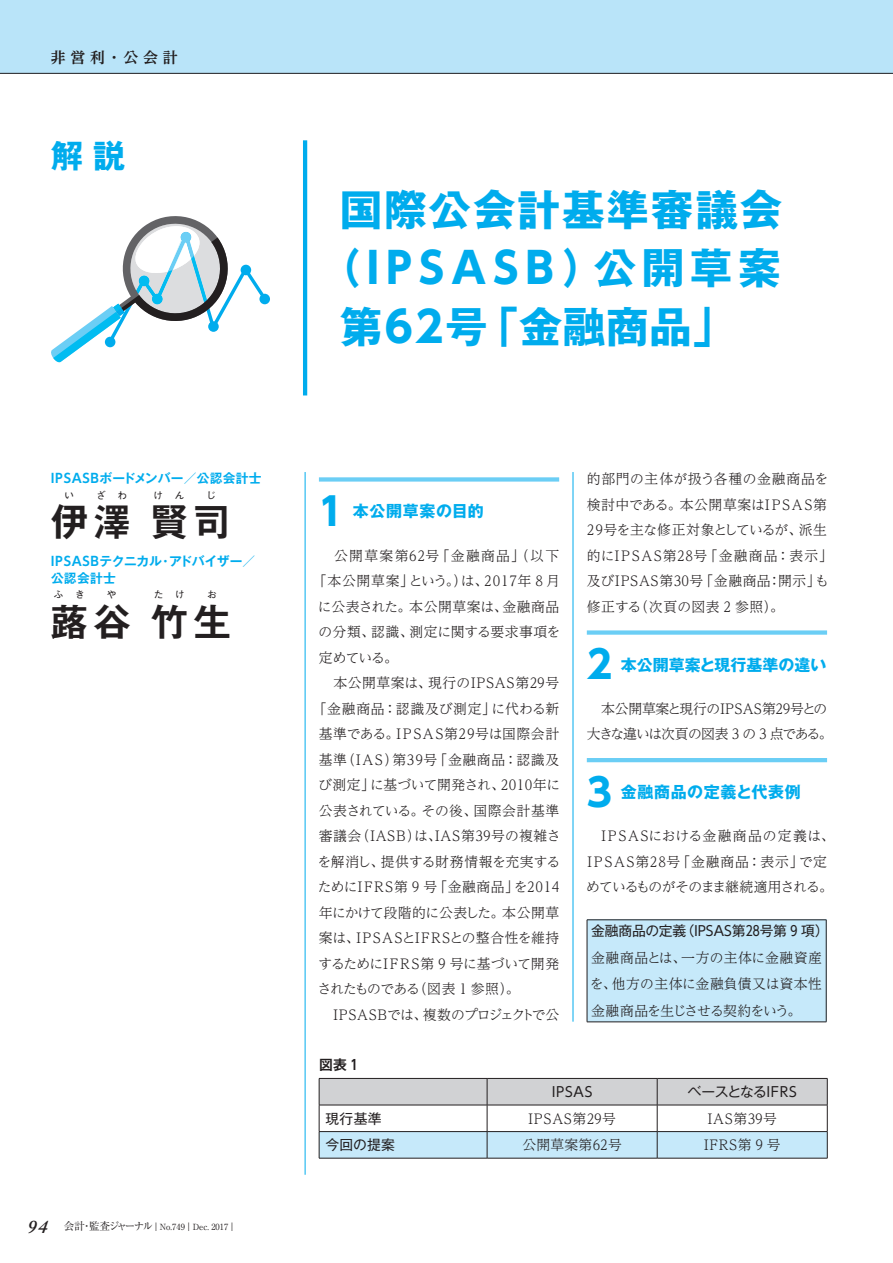
<style>
.page{position:relative;width:893px;height:1263px;background:#fff}
.page>*{position:absolute;margin:0;border:0;box-sizing:border-box;transform-origin:0 0}
.t1{font:700 42.45px "Gothic MB101 Pro";letter-spacing:.045em;color:#00aced}
.t2{font:700 38.25px "UD Shin Go Pr 6 N";color:#00aced}
.t3{font:700 37.2px "Gothic MB101 Pro De";letter-spacing:.145em;color:#231f20}
.t4{font:700 31.95px "Gothic MB101 Pro";color:#00aced}
.t5{font:700 15.9px "Gothic MB101 Pro";letter-spacing:.005em;color:#00aced}
.t6{font:700 15.9px "Gothic MB101 Pro";letter-spacing:.045em;color:#00aced}
.t7{font:700 15.9px "Gothic MB101 Pro";letter-spacing:.04em;color:#00aced}
.t8{font:700 14.85px "UD Reimin Pr 6 N";letter-spacing:.32em;color:#231f20}
.t9{font:300 13.8px/25.5px "UD Reimin Pr 6 N";letter-spacing:.04em;color:#231f20}
.t10{font:300 13.8px/25.5px "UD Reimin Pr 6 N";letter-spacing:-.03em;color:#231f20}
.t11{font:13.8px "Gothic MB101 Pro";letter-spacing:-.015em;color:#231f20}
.t12{font:300 13.8px "UD Reimin Pr 6 N";letter-spacing:.02em;color:#231f20}
.t13{font:300 13.8px "UD Reimin Pr 6 N";letter-spacing:.06em;color:#231f20}
.t14{font:300 13.8px "UD Reimin Pr 6 N";letter-spacing:-.01em;color:#231f20}
.t15{font:300 13.8px "UD Reimin Pr 6 N";letter-spacing:.005em;color:#231f20}
.t16{font:300 13.8px "UD Reimin Pr 6 N";letter-spacing:-.02em;color:#231f20}
.t17{font:300 13.8px "UD Reimin Pr 6 N";letter-spacing:.095em;color:#231f20}
.t18{font:300 13.8px "UD Reimin Pr 6 N";letter-spacing:.015em;color:#231f20}
.t19{font:300 13.8px "UD Reimin Pr 6 N";letter-spacing:.01em;color:#231f20}
.t20{font:300 13.8px "UD Reimin Pr 6 N";letter-spacing:-.025em;color:#231f20}
.t21{font:300 13.8px "UD Reimin Pr 6 N";letter-spacing:-.06em;color:#231f20}
.t22{font:13.8px "UD Shin Go Pr 6 N";letter-spacing:.05em;color:#231f20}
.t23{font:700 13.8px "Gothic MB101 Pro De";color:#231f20}
.t24{font:700 12.75px/17px "Gothic MB101 Pro De";letter-spacing:-.01em;color:#00aced}
.t25{font:700 12.75px "Gothic MB101 Pro De";letter-spacing:.01em;color:#00aced}
.t26{font:700 9.6px "Gothic MB101 Pro De";color:#231f20}
.t27{font:8.55px "Ryumin Pr 6 N";color:#231f20}
.s1{font-family:"UD Shin Go Pr 6 N De"}
.s2{font-family:"Adobe Caslon Pro";font-weight:600;font-style:italic;font-size:19.2px}
.s3{font-size:10.65px}
.s4{font-family:"UD Shin Go Pr 6 N"}
</style>
<div class="page">
<div style="left:0;top:0;width:893px;height:73px;background:#b9e4f9"></div>
<hr style="left:0;top:73px;width:893px;height:1px;background:#231f20">
<hr style="left:573px;top:472px;width:1px;height:550px;background:#00aced">
<hr style="left:305px;top:472px;width:1px;height:703px;background:#00aced">
<hr style="left:303px;top:140px;width:4px;height:255px;background:#00aced">
<div style="left:319px;top:477px;width:240px;height:5px;background:#6bcef5"></div>
<div style="left:587px;top:630px;width:240px;height:5px;background:#6bcef5"></div>
<hr style="left:587px;top:758px;width:240px;height:4px;background:#6bcef5">
<div style="left:587px;top:920px;width:239px;height:102px;background:#c6e9fa"></div>
<hr style="left:587px;top:919px;width:239px;height:1px;background:#231f20">
<hr style="left:587px;top:920px;width:1px;height:102px;background:#231f20">
<hr style="left:826px;top:920px;width:1px;height:102px;background:#231f20">
<hr style="left:587px;top:1021px;width:239px;height:1px;background:#231f20">
<svg style="left:51px;top:216px;width:219px;height:147px"></svg>
<svg style="left:319px;top:1078px;width:509px;height:80px"></svg>
<hr style="left:319px;top:1158px;width:168px;height:1px;background:#231f20">
<hr style="left:487px;top:1158px;width:170px;height:1px;background:#231f20">
<hr style="left:657px;top:1158px;width:170px;height:1px;background:#231f20">
<p class="t8" style="left:51px;top:45px;width:128px">非営利・公会計</p>
<h3 class="t4" style="left:51px;top:130px;width:75px">解説</h3>
<p class="t25" style="left:51px;top:468px;width:212px"><span class="s1">IPSASB</span>ボードメンバー／公認会計士</p>
<h3 class="t3" style="left:51px;top:490px;width:81px">伊澤</h3>
<p class="t26" style="left:64px;top:487px;width:11px">い</p>
<p class="t26" style="left:96px;top:487px;width:32px">ざ わ</p>
<p class="t26" style="left:154px;top:487px;width:32px">け ん</p>
<p class="t26" style="left:207px;top:487px;width:11px">じ</p>
<h3 class="t3" style="left:151px;top:490px;width:81px">賢司</h3>
<p class="t24" style="left:51px;top:551px;width:206px"><span class="s1">IPSASB</span>テクニカル・アドバイザー／公認会計士</p>
<h3 class="t3" style="left:51px;top:590px;width:81px">蕗谷</h3>
<p class="t26" style="left:54px;top:587px;width:32px">ふ き</p>
<p class="t26" style="left:107px;top:587px;width:11px">や</p>
<p class="t26" style="left:154px;top:587px;width:32px">た け</p>
<p class="t26" style="left:207px;top:587px;width:11px">お</p>
<h3 class="t3" style="left:151px;top:590px;width:81px">竹生</h3>
<p class="t27" style="left:28px;top:1220px;width:210px"><span class="s2">94</span> <span class="s3">会計・監査ジャーナル</span>｜No.749｜Dec. 2017｜</p>
<h1 class="t1" style="left:340px;top:174px;width:444px">国際公会計基準審議会</h1>
<h1 class="t1" style="left:318px;top:233px;width:464px">（<span class="s4">IPSASB</span>）公開草案</h1>
<h1 class="t1" style="left:340px;top:291px;width:396px">第<span class="s4">62</span>号「金融商品」</h1>
<h2 class="t2" style="left:318px;top:480px;width:27px">1</h2>
<p class="t7" style="left:353px;top:498px;width:132px">本公開草案の目的</p>
<p class="t17" style="left:319px;top:544px;width:242px">　公開草案第62号「金融商品」（以下</p>
<p class="t13" style="left:313px;top:570px;width:249px">「本公開草案」という。）は、2017年 8 月</p>
<p class="t9" style="left:318px;top:593px;width:243px">に公表された。本公開草案は、金融商品</p>
<p class="t18" style="left:319px;top:621px;width:243px">の分類、認識、測定に関する要求事項を</p>
<p class="t9" style="left:319px;top:644px;width:81px">定めている。</p>
<p class="t9" style="left:319px;top:670px;width:242px">　本公開草案は、現行のIPSAS第29号</p>
<p class="t9" style="left:313px;top:695px;width:248px">「金融商品：認識及び測定」に代わる新</p>
<p class="t9" style="left:319px;top:721px;width:242px">基準である。IPSAS第29号は国際会計</p>
<p class="t9" style="left:319px;top:746px;width:242px">基準（IAS）第39号「金融商品：認識及</p>
<p class="t15" style="left:318px;top:774px;width:243px">び測定」に基づいて開発され、2010年に</p>
<p class="t12" style="left:319px;top:799px;width:242px">公表されている。その後、国際会計基準</p>
<p class="t9" style="left:319px;top:823px;width:243px">審議会（IASB）は、IAS第39号の複雑さ</p>
<p class="t19" style="left:317px;top:850px;width:244px">を解消し、提供する財務情報を充実する</p>
<p class="t9" style="left:318px;top:874px;width:243px">ためにIFRS第 9 号「金融商品」を2014</p>
<p class="t20" style="left:319px;top:901px;width:242px">年にかけて段階的に公表した。本公開草</p>
<p class="t9" style="left:319px;top:925px;width:242px">案は、IPSASとIFRSとの整合性を維持</p>
<p class="t16" style="left:318px;top:952px;width:242px">するためにIFRS第 9 号に基づいて開発</p>
<p class="t21" style="left:318px;top:978px;width:203px">されたものである（図表 1 参照）。</p>
<p class="t14" style="left:319px;top:1003px;width:242px">　IPSASBでは、複数のプロジェクトで公</p>
<p class="t23" style="left:319px;top:1054px;width:40px">図表 <span class="s1">1</span></p>
<p class="t9" style="left:587px;top:466px;width:248px">的部門の主体が扱う各種の金融商品を検討中である。本公開草案はIPSAS第<br>29号を主な修正対象としているが、派生的にIPSAS第28号「金融商品：表示」及びIPSAS第30号「金融商品：開示」も修正する（次頁の図表 2 参照）。</p>
<h2 class="t2" style="left:587px;top:633px;width:27px">2</h2>
<p class="t5" style="left:621px;top:651px;width:207px">本公開草案と現行基準の違い</p>
<p class="t10" style="left:587px;top:695px;width:247px">　本公開草案と現行のIPSAS第29号との大きな違いは次頁の図表 3 の 3 点である。</p>
<h2 class="t2" style="left:587px;top:761px;width:27px">3</h2>
<p class="t6" style="left:621px;top:779px;width:182px">金融商品の定義と代表例</p>
<p class="t9" style="left:586px;top:823px;width:250px">　IPSASにおける金融商品の定義は、<br>IPSAS第28号「金融商品：表示」で定めているものがそのまま継続適用される。</p>
<p class="t11" style="left:591px;top:919px;width:239px">金融商品の定義（<span class="s4">IPSAS</span>第<span class="s4">28</span>号第 <span class="s4">9</span> 項）</p>
<p class="t9" style="left:590px;top:944px;width:234px;line-height:26.5px;text-align:justify">金融商品とは、一方の主体に金融資産を、他方の主体に金融負債又は資本性金融商品を生じさせる契約をいう。</p>
<p class="t22" style="left:552px;top:1080px;width:42px">IPSAS</p>
<p class="t11" style="left:688px;top:1080px;width:111px">ベースとなる<span class="s4">IFRS</span></p>
<p class="t11" style="left:325px;top:1107px;width:58px">現行基準</p>
<p class="t9" style="left:528px;top:1105px;width:89px">IPSAS第29号</p>
<p class="t9" style="left:707px;top:1105px;width:71px">IAS第39号</p>
<p class="t11" style="left:325px;top:1133px;width:71px">今回の提案</p>
<p class="t12" style="left:522px;top:1134px;width:101px">公開草案第62号</p>
<p class="t9" style="left:704px;top:1132px;width:78px">IFRS第 9 号</p>
</div>
